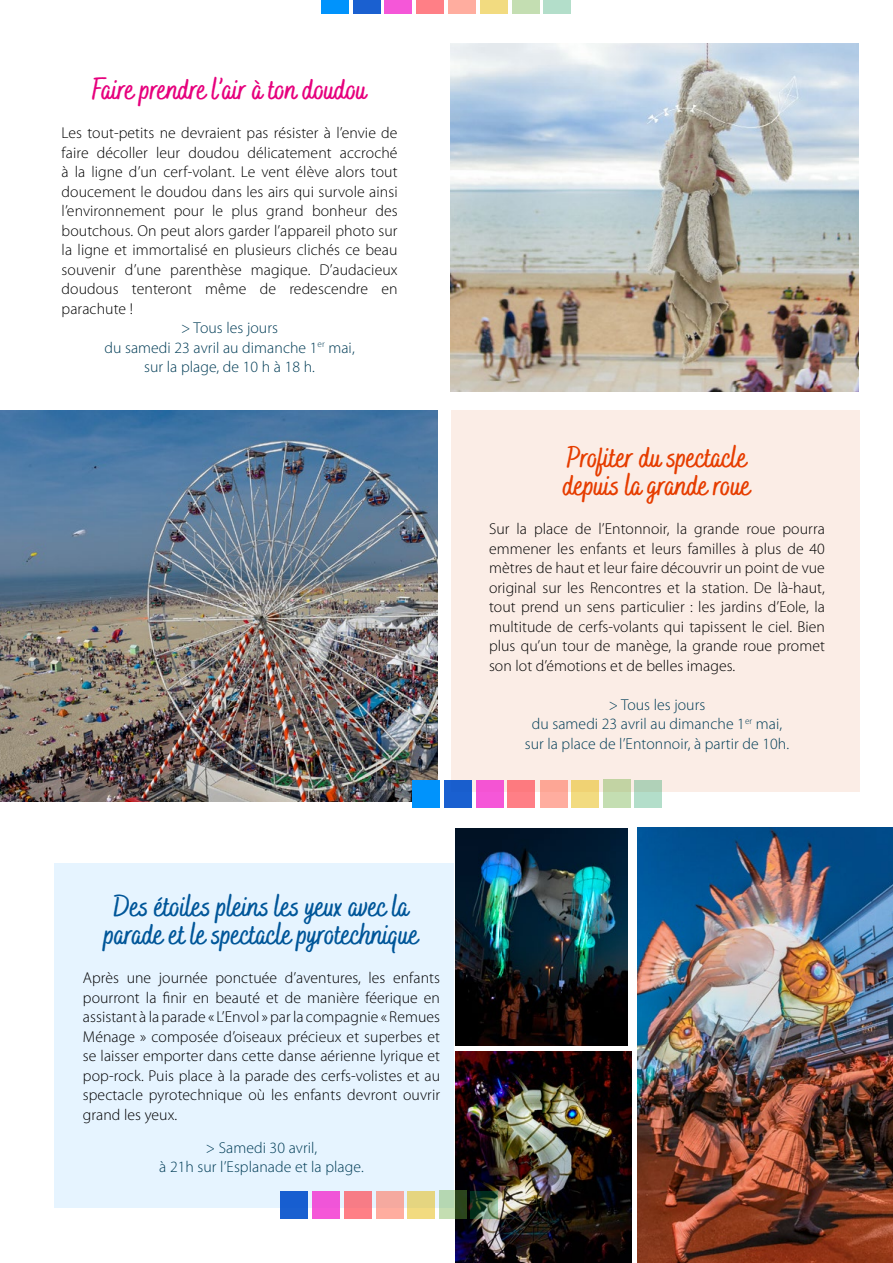
<style>
.page{position:relative;width:893px;height:1263px;background:#fff}
.page>*{position:absolute;margin:0;border:0;box-sizing:border-box;transform-origin:0 0}
.t1{font:700 30px/28.5px "Bakerie Rough Condensed";color:#005699;text-align:center}
.t2{font:700 30px/28.5px "Bakerie Rough Condensed";color:#e63d00}
.t3{font:700 30px "Bakerie Rough Condensed";color:#e6007d}
.t4{font:300 15.75px/19.5px "Myriad Pro";letter-spacing:.005em;color:#000;text-align:justify}
.t5{font:300 15.75px/19.5px "Myriad Pro";letter-spacing:.005em;color:#003c56;text-align:center}
</style>
<div class="page">
<img style="left:0;top:410px;width:438px;height:391px">
<img style="left:456px;top:829px;width:172px;height:217px">
<img style="left:638px;top:827px;width:255px;height:436px">
<img style="left:455px;top:1051px;width:176px;height:212px">
<div style="left:452px;top:410px;width:408px;height:382px;background:#fbede6"></div>
<div style="left:54px;top:863px;width:400px;height:345px;background:#e6f4ff"></div>
<svg style="left:471px;top:1191px;width:27px;height:28px"></svg>
<svg style="left:439px;top:1191px;width:28px;height:28px"></svg>
<div style="left:407px;top:1191px;width:28px;height:28px;background:linear-gradient(to right,#ead780,#ead780)"></div>
<div style="left:376px;top:1191px;width:28px;height:28px;background:#f5a99f"></div>
<div style="left:344px;top:1191px;width:28px;height:28px;background:#f77c86"></div>
<div style="left:312px;top:1191px;width:28px;height:28px;background:#f055d8"></div>
<div style="left:280px;top:1191px;width:28px;height:28px;background:#175ed0"></div>
<div style="left:634px;top:780px;width:28px;height:28px;background:linear-gradient(to right,#b2d9c3,#b2d9c3)"></div>
<div style="left:603px;top:780px;width:28px;height:28px;background:linear-gradient(to right,#c3daac,#c3daac)"></div>
<div style="left:571px;top:780px;width:28px;height:28px;background:linear-gradient(to right,#f1d87b,#f1d87b)"></div>
<div style="left:540px;top:780px;width:27px;height:28px;background:#ffad9f"></div>
<div style="left:508px;top:780px;width:27px;height:28px;background:#ff7f86"></div>
<div style="left:476px;top:780px;width:27px;height:28px;background:#f557d8"></div>
<div style="left:444px;top:780px;width:28px;height:28px;background:#1a60d0"></div>
<div style="left:412px;top:780px;width:28px;height:27px;background:#0093fc"></div>
<div style="left:543px;top:0;width:28px;height:14px;background:#b3deca"></div>
<div style="left:512px;top:0;width:27px;height:14px;background:#c4deb2"></div>
<div style="left:480px;top:0;width:28px;height:14px;background:#f2db80"></div>
<div style="left:448px;top:0;width:28px;height:14px;background:#ffad9f"></div>
<div style="left:416px;top:0;width:28px;height:14px;background:#ff7f86"></div>
<div style="left:384px;top:0;width:28px;height:14px;background:#f557d8"></div>
<div style="left:353px;top:0;width:28px;height:14px;background:#1a60d0"></div>
<div style="left:321px;top:0;width:28px;height:14px;background:#0093fc"></div>
<img style="left:451px;top:44px;width:408px;height:347px">
<h1 class="t3" style="left:92px;top:71px;width:276px">Faire prendre l’air à ton doudou</h1>
<p class="t4" style="left:62px;top:123px;width:337px">Les tout-petits ne devraient pas résister à l’envie de faire décoller leur doudou délicatement accroché à la ligne d’un cerf-volant. Le vent élève alors tout doucement le doudou dans les airs qui survole ainsi l’environnement pour le plus grand bonheur des boutchous. On peut alors garder l’appareil photo sur la ligne et immortalisé en plusieurs clichés ce beau souvenir d’une parenthèse magique. D’audacieux doudous tenteront même de redescendre en parachute !</p>
<p class="t5" style="left:104px;top:318px;width:252px">&gt; Tous les jours<br>du samedi 23 avril au dimanche 1<sup>er</sup> mai, sur la plage, de 10 h à 18 h.</p>
<h1 class="t2" style="left:563px;top:444px;width:189px">Profiter du spectacle depuis la grande roue</h1>
<p class="t4" style="left:489px;top:519px;width:337px">Sur la place de l’Entonnoir, la grande roue pourra emmener les enfants et leurs familles à plus de 40 mètres de haut et leur faire découvrir un point de vue original sur les Rencontres et la station. De là-haut, tout prend un sens particulier : les jardins d’Eole, la multitude de cerfs-volants qui tapissent le ciel. Bien plus qu’un tour de manège, la grande roue promet son lot d’émotions et de belles images.</p>
<p class="t5" style="left:525px;top:695px;width:266px">&gt; Tous les jours<br>du samedi 23 avril au dimanche 1<sup>er</sup> mai, sur la place de l’Entonnoir, à partir de 10h.</p>
<h1 class="t1" style="left:104px;top:893px;width:316px">Des étoiles pleins les yeux avec la parade et le spectacle pyrotechnique</h1>
<p class="t4" style="left:83px;top:968px;width:359px">Après une journée ponctuée d’aventures, les enfants pourront la finir en beauté et de manière féerique en assistant à la parade « L’Envol » par la compagnie « Remues Ménage » composée d’oiseaux précieux et superbes et se laisser emporter dans cette danse aérienne lyrique et pop-rock. Puis place à la parade des cerfs-volistes et au spectacle pyrotechnique où les enfants devront ouvrir grand les yeux.</p>
<p class="t5" style="left:159px;top:1137px;width:206px">&gt; Samedi 30 avril,<br>à 21h sur l’Esplanade et la plage.</p>
</div>
